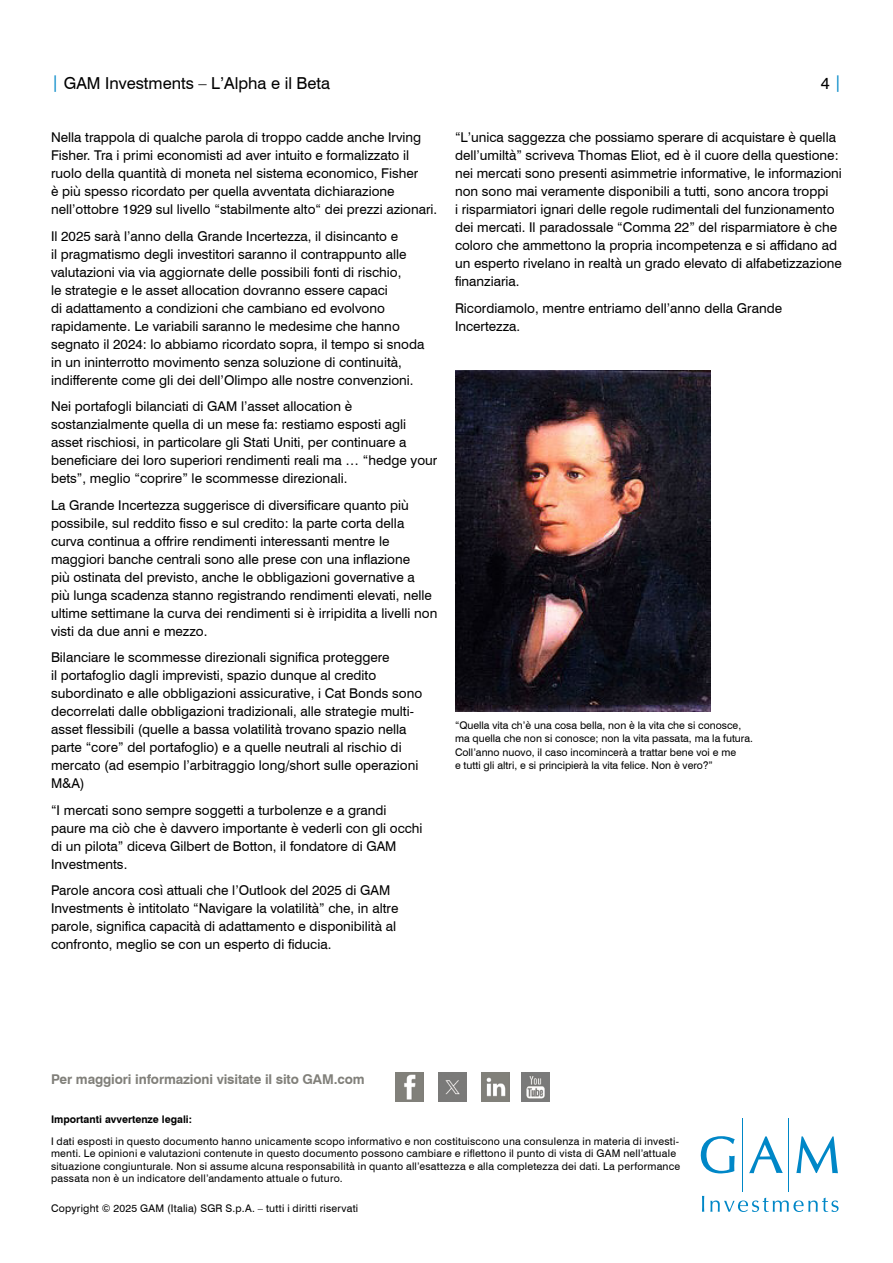
<style>
.page{position:relative;width:893px;height:1263px;background:#fff}
.page>*{position:absolute;margin:0;border:0;box-sizing:border-box;transform-origin:0 0}
.t1{font:16.5px "Swiss 721 BT";color:#000}
.BODY_text{font:13.5px/18px "Swiss 721 BT";color:#000}
.t2{font:700 13.5px "Swiss 721 BT";letter-spacing:-.01em;color:#81807a}
.DISCLAIMER{font:10.5px/12.6px "Swiss 721 BT";letter-spacing:.02em;color:#000}
.DISCLAIMER-2{font:10.5px/13.5px "Swiss 721 BT";color:#000}
.t3{font:700 10.5px "Swiss 721 BT";color:#000}
.s1{color:#0087c7}
</style>
<div class="page">
<img style="left:455px;top:370px;width:255px;height:341px">
<img style="left:438px;top:1073px;width:29px;height:28px">
<img style="left:395px;top:1073px;width:29px;height:28px">
<img style="left:481px;top:1073px;width:28px;height:28px">
<img style="left:521px;top:1073px;width:28px;height:28px">
<hr style="left:742px;top:1118px;width:1px;height:74px;background:#0087c7">
<hr style="left:789px;top:1118px;width:1px;height:74px;background:#0087c7">
<svg style="left:701px;top:1136px;width:34px;height:37px"></svg>
<svg style="left:749px;top:1136px;width:34px;height:37px"></svg>
<svg style="left:796px;top:1136px;width:42px;height:37px"></svg>
<svg style="left:702px;top:1196px;width:2px;height:16px"></svg>
<svg style="left:710px;top:1197px;width:128px;height:15px"></svg>
<p class="t1" style="left:51px;top:73px;width:281px"><span class="s1">|</span> GAM Investments – L’Alpha e il Beta</p>
<p class="t1" style="left:821px;top:73px;width:22px">4 <span class="s1">|</span></p>
<p class="BODY_text" style="left:51px;top:128px;width:388px">Nella trappola di qualche parola di troppo cadde anche Irving Fisher. Tra i primi economisti ad aver intuito e formalizzato il ruolo della quantità di moneta nel sistema economico, Fisher<br>è più spesso ricordato per quella avventata dichiarazione nell’ottobre 1929 sul livello “stabilmente alto“ dei prezzi azionari.</p>
<p class="BODY_text" style="left:51px;top:227px;width:375px">Il 2025 sarà l’anno della Grande Incertezza, il disincanto e<br>il pragmatismo degli investitori saranno il contrappunto alle valutazioni via via aggiornate delle possibili fonti di rischio,<br>le strategie e le asset allocation dovranno essere capaci<br>di adattamento a condizioni che cambiano ed evolvono rapidamente. Le variabili saranno le medesime che hanno segnato il 2024: lo abbiamo ricordato sopra, il tempo si snoda in un ininterrotto movimento senza soluzione di continuità, indifferente come gli dei dell’Olimpo alle nostre convenzioni.</p>
<p class="BODY_text" style="left:51px;top:397px;width:388px">Nei portafogli bilanciati di GAM l’asset allocation è sostanzialmente quella di un mese fa: restiamo esposti agli asset rischiosi, in particolare gli Stati Uniti, per continuare a beneficiare dei loro superiori rendimenti reali ma … “hedge your bets”, meglio “coprire” le scommesse direzionali.</p>
<p class="BODY_text" style="left:51px;top:496px;width:388px">La Grande Incertezza suggerisce di diversificare quanto più possibile, sul reddito fisso e sul credito: la parte corta della curva continua a offrire rendimenti interessanti mentre le maggiori banche centrali sono alle prese con una inflazione<br>più ostinata del previsto, anche le obbligazioni governative a<br>più lunga scadenza stanno registrando rendimenti elevati, nelle ultime settimane la curva dei rendimenti si è irripidita a livelli non visti da due anni e mezzo.</p>
<p class="BODY_text" style="left:51px;top:648px;width:373px">Bilanciare le scommesse direzionali significa proteggere<br>il portafoglio dagli imprevisti, spazio dunque al credito subordinato e alle obbligazioni assicurative, i Cat Bonds sono decorrelati dalle obbligazioni tradizionali, alle strategie multi&shy;asset flessibili (quelle a bassa volatilità trovano spazio nella parte “core” del portafoglio) e a quelle neutrali al rischio di mercato (ad esempio l’arbitraggio long/short sulle operazioni M&amp;A)</p>
<p class="BODY_text" style="left:51px;top:801px;width:373px">“I mercati sono sempre soggetti a turbolenze e a grandi paure ma ciò che è davvero importante è vederli con gli occhi di un pilota” diceva Gilbert de Botton, il fondatore di GAM Investments.</p>
<p class="BODY_text" style="left:51px;top:881px;width:349px">Parole ancora così attuali che l’Outlook del 2025 di GAM Investments è intitolato “Navigare la volatilità” che, in altre parole, significa capacità di adattamento e disponibilità al confronto, meglio se con un esperto di fiducia.</p>
<p class="BODY_text" style="left:455px;top:128px;width:388px">“L’unica saggezza che possiamo sperare di acquistare è quella dell’umiltà” scriveva Thomas Eliot, ed è il cuore della questione: nei mercati sono presenti asimmetrie informative, le informazioni non sono mai veramente disponibili a tutti, sono ancora troppi<br>i risparmiatori ignari delle regole rudimentali del funzionamento dei mercati. Il paradossale “Comma 22” del risparmiatore è che coloro che ammettono la propria incompetenza e si affidano ad un esperto rivelano in realtà un grado elevato di alfabetizzazione finanziaria.</p>
<p class="BODY_text" style="left:455px;top:299px;width:329px">Ricordiamolo, mentre entriamo dell’anno della Grande<br>Incertezza.</p>
<p class="DISCLAIMER-2" style="left:455px;top:718px;width:299px">“Quella vita ch’è una cosa bella, non è la vita che si conosce, ma quella che non si conosce; non la vita passata, ma la futura.<br>Coll’anno nuovo, il caso incomincerà a trattar bene voi e me<br>e tutti gli altri, e si principierà la vita felice. Non è vero?”</p>
<p class="t2" style="left:51px;top:1071px;width:315px">Per maggiori informazioni visitate il sito GAM.com</p>
<p class="t3" style="left:51px;top:1113px;width:143px">Importanti avvertenze legali:</p>
<p class="DISCLAIMER" style="left:51px;top:1134px;width:631px">I dati esposti in questo documento hanno unicamente scopo informativo e non costituiscono una consulenza in materia di investi&shy;menti. Le opinioni e valutazioni contenute in questo documento possono cambiare e riflettono il punto di vista di GAM nell’attuale situazione congiunturale. Non si assume alcuna responsabilità in quanto all’esattezza e alla completezza dei dati. La performance passata non è un indicatore dell’andamento attuale o futuro.</p>
<p class="DISCLAIMER" style="left:51px;top:1202px;width:309px">Copyright © 2025 GAM (Italia) SGR S.p.A. – tutti i diritti riservati</p>
</div>
